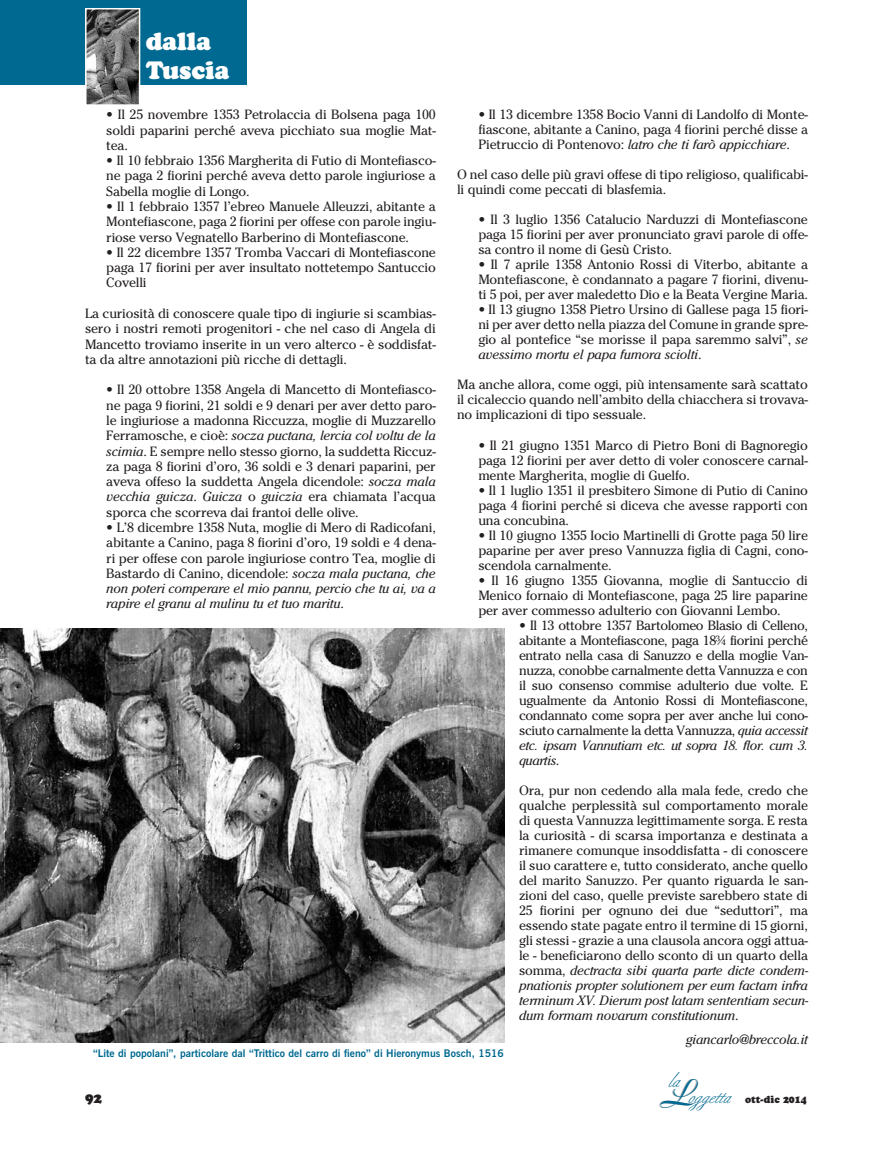
<style>
.page{position:relative;width:893px;height:1149px;background:#fff}
.page>*{position:absolute;margin:0;border:0;box-sizing:border-box;transform-origin:0 0}
.t1{font:900 24px/28.8px "Cooper BT";color:#fff}
.t2{font:19.2px "Berthold Script";color:#006991}
.t3{font:900 13.5px "Cooper BT";color:#231f20}
.t4{font:13.35px/15px "Cheltenham";letter-spacing:-.015em;color:#231f20;text-align:justify}
.t5{font:italic 13.35px "Cheltenham";letter-spacing:-.015em;color:#231f20}
.t6{font:700 10.5px "News Gothic BT";color:#006991}
.t7{font:900 9.9px "Cooper BT";color:#231f20;scale:.95 1}
.s1{font-style:italic}
.s2{font-family:"Boulevard";font-size:35.85px;color:#a8a9ad}
</style>
<div class="page">
<div style="left:0;top:0;width:247px;height:85px;background:#006991"></div>
<img style="left:88px;top:11px;width:49px;height:92px">
<div style="left:85px;top:8px;width:55px;height:98px;border:2px solid #fff"></div>
<img style="left:1px;top:628px;width:503px;height:414px">
<h1 class="t1" style="left:146px;top:29px;width:85px">dalla<br>Tuscia</h1>
<p class="t4" style="left:106px;top:107px;width:331px">• Il 25 novembre 1353 Petrolaccia di Bolsena paga 100 soldi paparini perché aveva picchiato sua moglie Mat&shy;tea.</p>
<p class="t4" style="left:106px;top:153px;width:331px">• Il 10 febbraio 1356 Margherita di Futio di Montefiasco&shy;ne paga 2 fiorini perché aveva detto parole ingiuriose a Sabella moglie di Longo.</p>
<p class="t4" style="left:106px;top:198px;width:331px">• Il 1 febbraio 1357 l’ebreo Manuele Alleuzzi, abitante a Montefiascone, paga 2 fiorini per offese con parole ingiu&shy;riose verso Vegnatello Barberino di Montefiascone.</p>
<p class="t4" style="left:106px;top:244px;width:331px">• Il 22 dicembre 1357 Tromba Vaccari di Montefiascone paga 17 fiorini per aver insultato nottetempo Santuccio Covelli</p>
<p class="t4" style="left:85px;top:305px;width:352px">La curiosità di conoscere quale tipo di ingiurie si scambias&shy;sero i nostri remoti progenitori - che nel caso di Angela di Mancetto troviamo inserite in un vero alterco - è soddisfat&shy;ta da altre annotazioni più ricche di dettagli.</p>
<p class="t4" style="left:106px;top:382px;width:331px">• Il 20 ottobre 1358 Angela di Mancetto di Montefiasco&shy;ne paga 9 fiorini, 21 soldi e 9 denari per aver detto paro&shy;le ingiuriose a madonna Riccuzza, moglie di Muzzarello Ferramosche, e cioè: <span class="s1">socza puctana, lercia col voltu de la scimia</span>. E sempre nello stesso giorno, la suddetta Riccuz&shy;za paga 8 fiorini d’oro, 36 soldi e 3 denari paparini, per aveva offeso la suddetta Angela dicendole: <span class="s1">socza mala vecchia guicza</span>. <span class="s1">Guicza</span> o <span class="s1">guiczia</span> era chiamata l’acqua sporca che scorreva dai frantoi delle olive.</p>
<p class="t4" style="left:106px;top:519px;width:331px">• L’8 dicembre 1358 Nuta, moglie di Mero di Radicofani, abitante a Canino, paga 8 fiorini d’oro, 19 soldi e 4 dena&shy;ri per offese con parole ingiuriose contro Tea, moglie di Bastardo di Canino, dicendole: <span class="s1">socza mala puctana, che non poteri comperare el mio pannu, percio che tu ai, va a rapire el granu al mulinu tu et tuo maritu</span>.</p>
<p class="t4" style="left:478px;top:107px;width:331px">• Il 13 dicembre 1358 Bocio Vanni di Landolfo di Monte&shy;fiascone, abitante a Canino, paga 4 fiorini perché disse a Pietruccio di Pontenovo: <span class="s1">latro che ti farò appicchiare</span>.</p>
<p class="t4" style="left:457px;top:167px;width:352px">O nel caso delle più gravi offese di tipo religioso, qualificabi&shy;li quindi come peccati di blasfemia.</p>
<p class="t4" style="left:478px;top:212px;width:331px">• Il 3 luglio 1356 Catalucio Narduzzi di Montefiascone paga 15 fiorini per aver pronunciato gravi parole di offe&shy;sa contro il nome di Gesù Cristo.</p>
<p class="t4" style="left:478px;top:257px;width:331px">• Il 7 aprile 1358 Antonio Rossi di Viterbo, abitante a Montefiascone, è condannato a pagare 7 fiorini, divenu&shy;ti 5 poi, per aver maledetto Dio e la Beata Vergine Maria.</p>
<p class="t4" style="left:478px;top:302px;width:331px">• Il 13 giugno 1358 Pietro Ursino di Gallese paga 15 fiori&shy;ni per aver detto nella piazza del Comune in grande spre&shy;gio al pontefice “se morisse il papa saremmo salvi”, <span class="s1">se avessimo mortu el papa fumora sciolti</span>.</p>
<p class="t4" style="left:457px;top:377px;width:352px">Ma anche allora, come oggi, più intensamente sarà scattato il cicaleccio quando nell’ambito della chiacchera si trovava&shy;no implicazioni di tipo sessuale.</p>
<p class="t4" style="left:478px;top:437px;width:331px">• Il 21 giugno 1351 Marco di Pietro Boni di Bagnoregio paga 12 fiorini per aver detto di voler conoscere carnal&shy;mente Margherita, moglie di Guelfo.</p>
<p class="t4" style="left:478px;top:482px;width:331px">• Il 1 luglio 1351 il presbitero Simone di Putio di Canino paga 4 fiorini perché si diceva che avesse rapporti con una concubina.</p>
<p class="t4" style="left:478px;top:527px;width:331px">• Il 10 giugno 1355 Iocio Martinelli di Grotte paga 50 lire paparine per aver preso Vannuzza figlia di Cagni, cono&shy;scendola carnalmente.</p>
<p class="t4" style="left:478px;top:572px;width:331px">• Il 16 giugno 1355 Giovanna, moglie di Santuccio di Menico fornaio di Montefiascone, paga 25 lire paparine per aver commesso adulterio con Giovanni Lembo.</p>
<p class="t4" style="left:519px;top:617px;width:290px">• Il 13 ottobre 1357 Bartolomeo Blasio di Celleno, abitante a Montefiascone, paga 18¾ fiorini perché entrato nella casa di Sanuzzo e della moglie Van&shy;nuzza, conobbe carnalmente detta Vannuzza e con il suo consenso commise adulterio due volte. E ugualmente da Antonio Rossi di Montefiascone, condannato come sopra per aver anche lui cono&shy;sciuto carnalmente la detta Vannuzza, <span class="s1">quia accessit etc. ipsam Vannutiam etc. ut sopra 18. flor. cum 3. quartis</span>.</p>
<p class="t4" style="left:519px;top:782px;width:291px">Ora, pur non cedendo alla mala fede, credo che qualche perplessità sul comportamento morale di questa Vannuzza legittimamente sorga. E resta la curiosità - di scarsa importanza e destinata a rimanere comunque insoddisfatta - di conoscere il suo carattere e, tutto considerato, anche quello del marito Sanuzzo. Per quanto riguarda le san&shy;zioni del caso, quelle previste sarebbero state di 25 fiorini per ognuno dei due “seduttori”, ma essendo state pagate entro il termine di 15 giorni, gli stessi - grazie a una clausola ancora oggi attua&shy;le - beneficiarono dello sconto di un quarto della somma, <span class="s1">dectracta sibi quarta parte dicte condem&shy;pnationis propter solutionem per eum factam infra terminum XV. Dierum post latam sententiam secun&shy;dum formam novarum constitutionum</span>.</p>
<p class="t5" style="left:686px;top:1030px;width:123px">giancarlo@breccola.it</p>
<p class="t6" style="left:93px;top:1048px;width:412px">“Lite di popolani”, particolare dal “Trittico del carro di fieno” di Hieronymus Bosch, 1516</p>
<p class="t3" style="left:85px;top:1093px;width:18px">92</p>
<h2 class="t2" style="left:667px;top:1071px;width:13px">la</h2>
<h2 class="t2" style="left:658px;top:1087px;width:73px"><span class="s2">L</span>oggetta</h2>
<p class="t7" style="left:745px;top:1095px;width:66px">ott-dic 2014</p>
</div>
